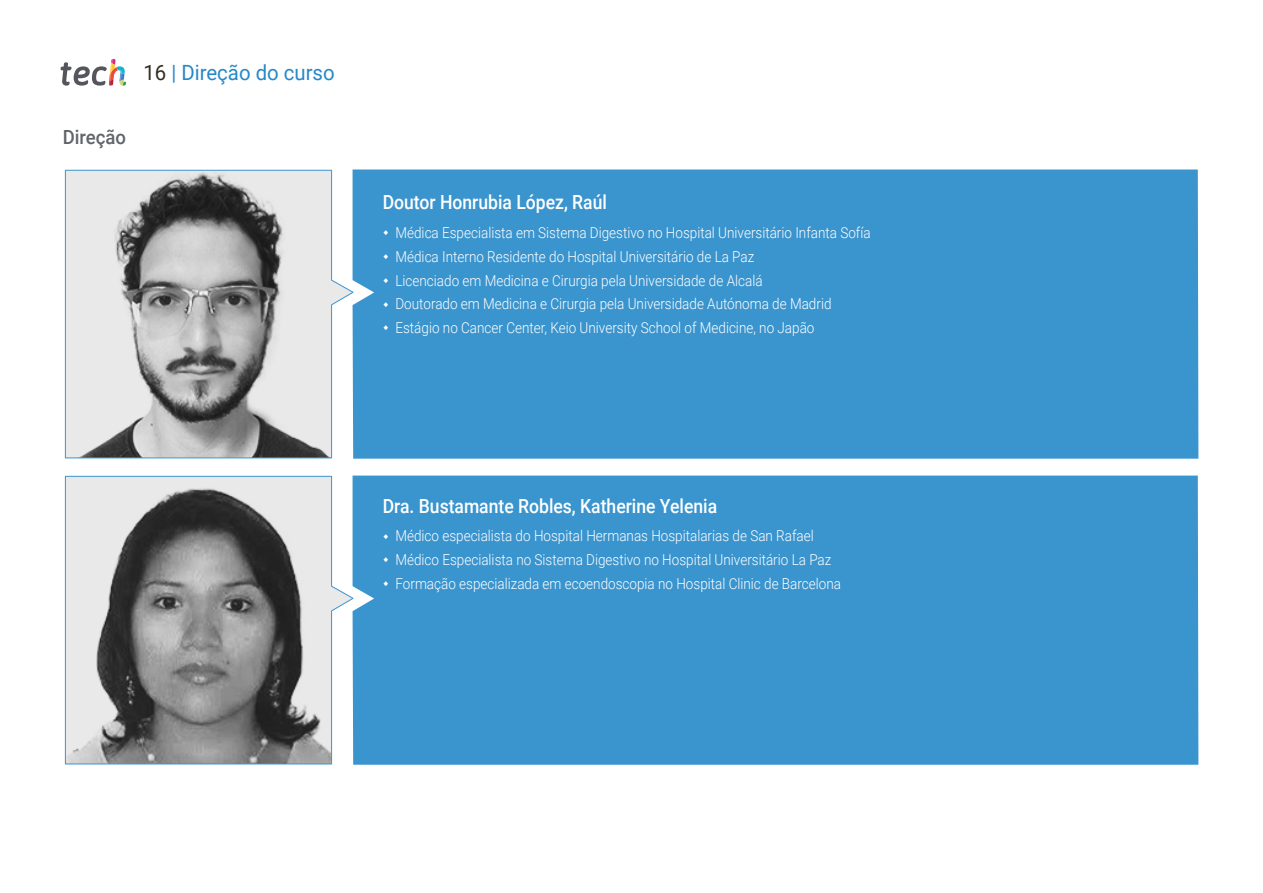
<style>
.page{position:relative;width:1263px;height:893px;background:#fff}
.page>*{position:absolute;margin:0;border:0;box-sizing:border-box;transform-origin:0 0}
.t1{font:21px "Roboto";color:#2488c9}
.t2{font:500 19.5px "Roboto";color:#fff;scale:.9 1}
.t3{font:500 19.5px "Roboto";color:#61646a;scale:.95 1}
.t4{font:300 15px/23.7px "Roboto";color:#fff;scale:.9 1}
.s1{color:#312e20}
</style>
<div class="page">
<svg style="left:61px;top:59px;width:65px;height:27px"></svg>
<div style="left:353px;top:169px;width:845px;height:290px;background:#3a94ce"></div>
<div style="left:353px;top:476px;width:845px;height:289px;background:#3a94ce"></div>
<svg style="left:65px;top:170px;width:289px;height:288px;background:#b9babb"></svg>
<svg style="left:65px;top:476px;width:289px;height:288px;background:#9a9c9d"></svg>
<svg style="left:384px;top:230px;width:4px;height:5px"></svg>
<svg style="left:384px;top:254px;width:4px;height:5px"></svg>
<svg style="left:384px;top:278px;width:4px;height:5px"></svg>
<svg style="left:384px;top:302px;width:4px;height:5px"></svg>
<svg style="left:384px;top:325px;width:4px;height:5px"></svg>
<svg style="left:384px;top:534px;width:4px;height:5px"></svg>
<svg style="left:384px;top:558px;width:4px;height:5px"></svg>
<svg style="left:384px;top:581px;width:4px;height:5px"></svg>
<h2 class="t3" style="left:63px;top:123px;width:68px">Direção</h2>
<h1 class="t1" style="left:144px;top:57px;width:193px"><span class="s1">16</span> | Direção do curso</h1>
<h2 class="t2" style="left:383px;top:189px;width:251px">Doutor Honrubia López, Raúl</h2>
<p class="t4" style="left:395px;top:220px;width:529px">Médica Especialista em Sistema Digestivo no Hospital Universitário Infanta Sofía Médica Interno Residente do Hospital Universitário de La Paz<br>Licenciado em Medicina e Cirurgia pela Universidade de Alcalá<br>Doutorado em Medicina e Cirurgia pela Universidade Autónoma de Madrid Estágio no Cancer Center, Keio University School of Medicine, no Japão</p>
<h2 class="t2" style="left:383px;top:492px;width:373px">Dra. Bustamante Robles, Katherine Yelenia</h2>
<p class="t4" style="left:395px;top:524px;width:497px">Médico especialista do Hospital Hermanas Hospitalarias de San Rafael<br>Médico Especialista no Sistema Digestivo no Hospital Universitário La Paz<br>Formação especializada em ecoendoscopia no Hospital Clinic de Barcelona</p>
</div>
